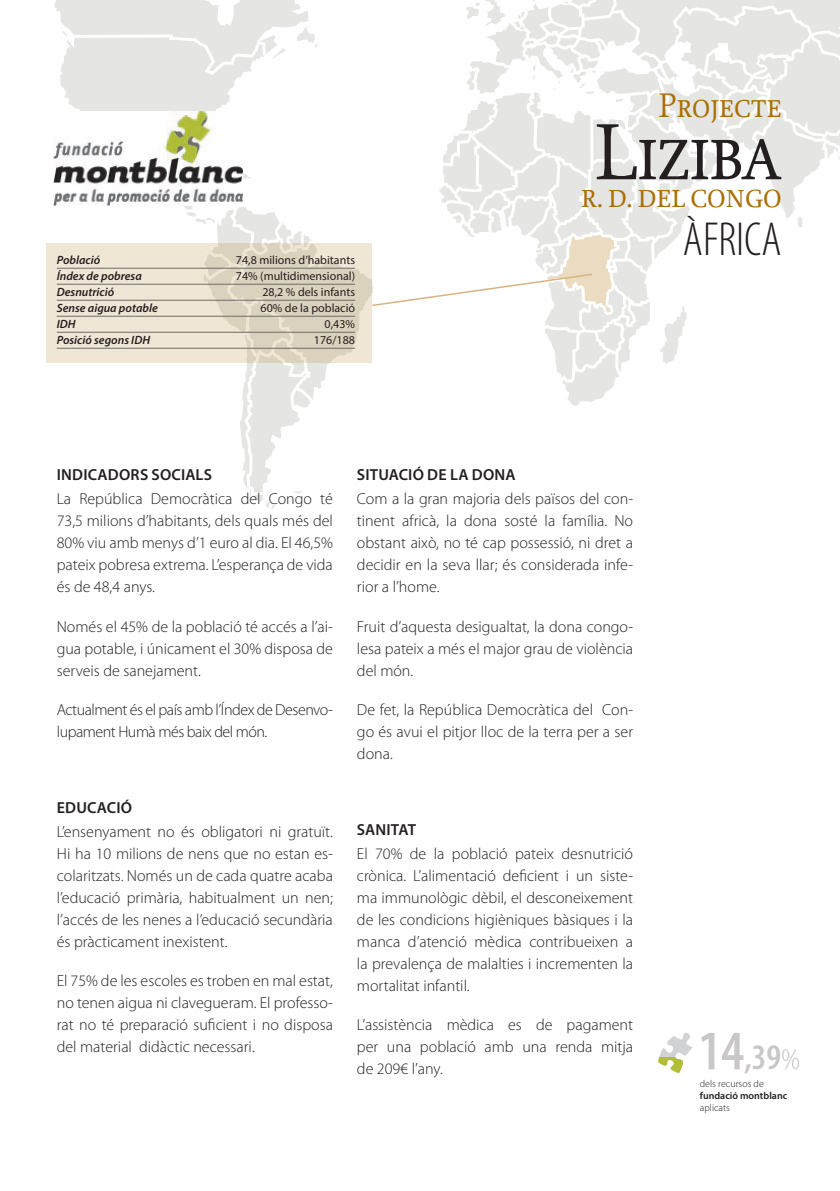
<style>
.page{position:relative;width:840px;height:1191px;background:#fff}
.page>*{position:absolute;margin:0;border:0;box-sizing:border-box;transform-origin:0 0}
.t1{font:84px "Proforma Book SC";letter-spacing:-.035em;color:#231f20}
.Continente_-_titulo{font:300 condensed 48px "Myriad Pro";color:#231f20}
.t2{font:36px "Proforma Book SC";color:#aa7007}
.Titulo_-_PROYECTOS{font:600 condensed 36px "Myriad Pro";color:#c9c7c7}
.t3{font:26px "Proforma Medium SC";color:#aa7007}
.Normal_-_PROYECTOS{font:300 16px/22px "Myriad Pro";color:#231f20;text-align:justify}
.Normal_-_PROYECTOS-2{font:300 16px/22px "Myriad Pro";letter-spacing:-.03em;color:#231f20}
.Subtitulo_-_PROYECTO{font:600 16px "Myriad Pro";letter-spacing:.01em;color:#231f20}
.tabla_cabecera{font:12px "Myriad Pro";color:#231f20}
.tabla_cabecera-2{font:italic 600 12px "Myriad Pro";color:#231f20}
.Titulo_-_PROYECTOS-2{font:300 10px/12px "Myriad Pro";color:#231f20}
.s1{font-size:56px}
.s2{font-weight:300;font-size:30px}
.s3{font-weight:600}
</style>
<div class="page">
<svg style="left:46px;top:0;width:793px;height:510px"></svg>
<svg style="left:660px;top:1032px;width:32px;height:24px"></svg>
<svg style="left:658px;top:1056px;width:25px;height:17px"></svg>
<img style="left:53px;top:112px;width:189px;height:94px">
<p class="tabla_cabecera-2" style="left:57px;top:252px;width:45px">Població</p>
<p class="tabla_cabecera" style="left:236px;top:253px;width:120px">74,8 milions d’habitants</p>
<p class="tabla_cabecera-2" style="left:57px;top:268px;width:87px">Índex de pobresa</p>
<p class="tabla_cabecera" style="left:236px;top:269px;width:121px">74% (multidimensional)</p>
<p class="tabla_cabecera-2" style="left:57px;top:284px;width:59px">Desnutrició</p>
<p class="tabla_cabecera" style="left:262px;top:285px;width:94px">28,2 % dels infants</p>
<p class="tabla_cabecera-2" style="left:57px;top:300px;width:103px">Sense aigua potable</p>
<p class="tabla_cabecera" style="left:260px;top:301px;width:96px">60% de la població</p>
<p class="tabla_cabecera-2" style="left:57px;top:316px;width:20px">IDH</p>
<p class="tabla_cabecera" style="left:324px;top:317px;width:32px">0,43%</p>
<p class="tabla_cabecera-2" style="left:57px;top:332px;width:95px">Posició segons IDH</p>
<p class="tabla_cabecera" style="left:314px;top:333px;width:43px">176/188</p>
<p class="t2" style="left:657px;top:83px;width:125px">Projecte</p>
<p class="t1" style="left:593px;top:100px;width:189px">Liziba</p>
<p class="t3" style="left:580px;top:183px;width:202px">R. D. DEL CONGO</p>
<p class="Continente_-_titulo" style="left:682px;top:211px;width:100px">ÀFRICA</p>
<p class="Subtitulo_-_PROYECTO" style="left:57px;top:464px;width:157px">INDICADORS SOCIALS</p>
<p class="Normal_-_PROYECTOS" style="left:57px;top:488px;width:277px">La República Democràtica del Congo té 73,5 milions d’habitants, dels quals més del 80% viu amb menys d’1 euro al dia. El 46,5% pateix pobresa extrema. L’esperança de vida és de 48,4 anys.</p>
<p class="Normal_-_PROYECTOS" style="left:57px;top:615px;width:277px">Només el 45% de la població té accés a l’ai&shy;gua potable, i únicament el 30% disposa de serveis de sanejament.</p>
<p class="Normal_-_PROYECTOS-2" style="left:57px;top:698px;width:277px">Actualment és el país amb l’Índex de Desenvo&shy;lupament Humà més baix del món.</p>
<p class="Subtitulo_-_PROYECTO" style="left:57px;top:797px;width:77px">EDUCACIÓ</p>
<p class="Normal_-_PROYECTOS" style="left:57px;top:820px;width:277px">L’ensenyament no és obligatori ni gratuït.<br>Hi ha 10 milions de nens que no estan es&shy;colaritzats. Només un de cada quatre acaba l’educació primària, habitualment un nen; l’accés de les nenes a l’educació secundària és pràcticament inexistent.</p>
<p class="Normal_-_PROYECTOS" style="left:57px;top:969px;width:277px">El 75% de les escoles es troben en mal estat, no tenen aigua ni clavegueram. El professo&shy;rat no té preparació suficient i no disposa del material didàctic necessari.</p>
<p class="Subtitulo_-_PROYECTO" style="left:357px;top:464px;width:160px">SITUACIÓ DE LA DONA</p>
<p class="Normal_-_PROYECTOS" style="left:357px;top:488px;width:277px">Com a la gran majoria dels països del con&shy;tinent africà, la dona sosté la família. No obstant això, no té cap possessió, ni dret a decidir en la seva llar; és considerada infe&shy;rior a l’home.</p>
<p class="Normal_-_PROYECTOS" style="left:357px;top:615px;width:277px">Fruit d’aquesta desigualtat, la dona congo&shy;lesa pateix a més el major grau de violència del món.</p>
<p class="Normal_-_PROYECTOS" style="left:357px;top:698px;width:277px">De fet, la República Democràtica del Con&shy;go és avui el pitjor lloc de la terra per a ser dona.</p>
<p class="Subtitulo_-_PROYECTO" style="left:357px;top:819px;width:61px">SANITAT</p>
<p class="Normal_-_PROYECTOS" style="left:357px;top:842px;width:277px">El 70% de la població pateix desnutrició crònica. L’alimentació deficient i un siste&shy;ma immunològic dèbil, el desconeixement de les condicions higièniques bàsiques i la manca d’atenció mèdica contribueixen a la prevalença de malalties i incrementen la mortalitat infantil.</p>
<p class="Normal_-_PROYECTOS" style="left:357px;top:1013px;width:277px">L’assistència mèdica es de pagament per una població amb una renda mitja de 209€ l’any.</p>
<p class="Titulo_-_PROYECTOS" style="left:698px;top:1035px;width:103px"><span class="s1">14</span>,39<span class="s2">%</span></p>
<p class="Titulo_-_PROYECTOS-2" style="left:699px;top:1077px;width:89px">dels recursos de <span class="s3">fundació montblanc </span>aplicats</p>
</div>
